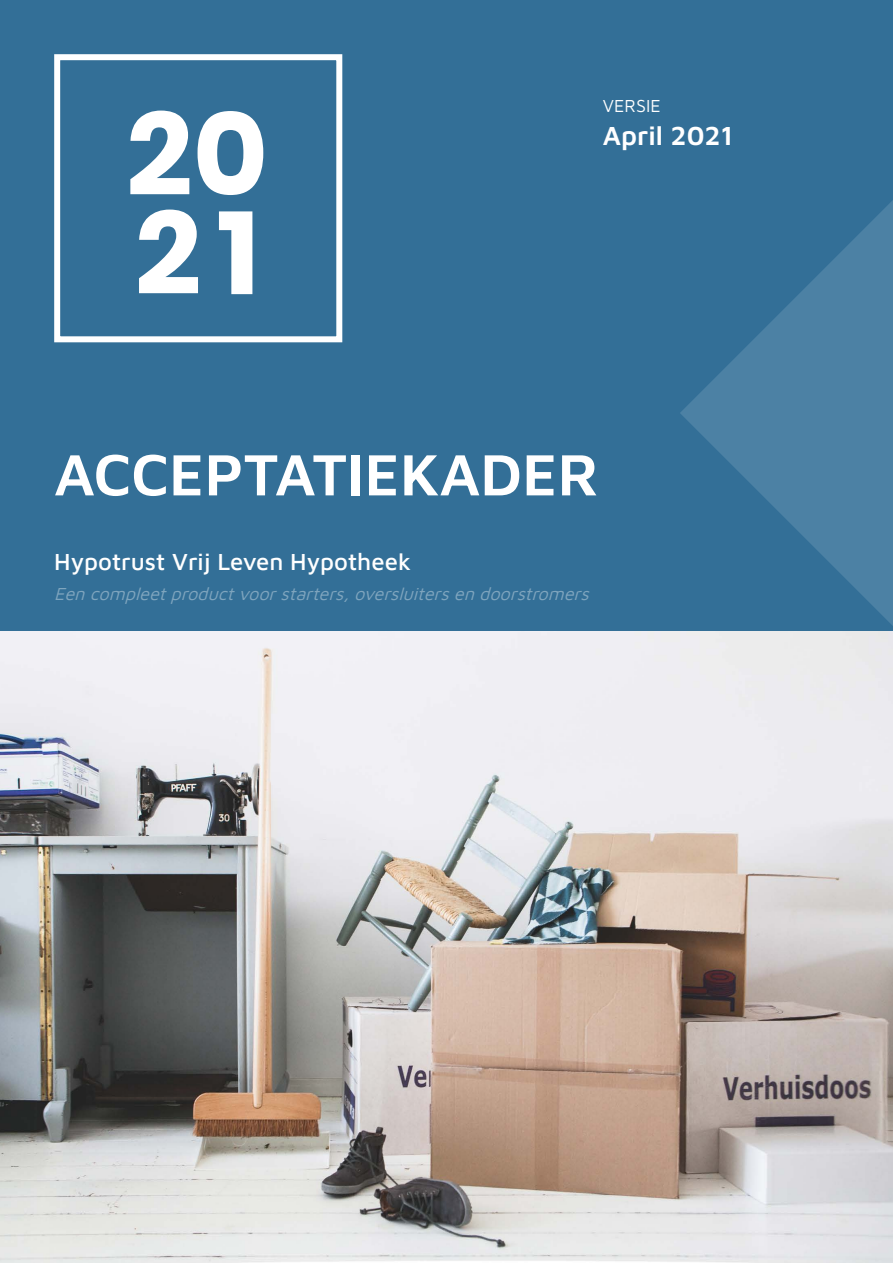
<style>
.page{position:relative;width:893px;height:1263px;background:#fff}
.page>*{position:absolute;margin:0;border:0;box-sizing:border-box;transform-origin:0 0}
.t1{font:700 117px/99px "Poppins";color:#fff}
.t2{font:600 60px "Maven Pro";color:#fff}
.t3{font:600 27px "Maven Pro";color:#fff}
.t4{font:500 24px "Maven Pro";color:#fff}
.t5{font:italic 18px "Maven Pro";color:#7fa5be}
.t6{font:18px "Maven Pro";color:#fff}
</style>
<div class="page">
<div style="left:0;top:0;width:893px;height:631px;background:#336f97"></div>
<img style="left:0;top:631px;width:893px;height:632px">
<div style="left:54px;top:54px;width:288px;height:288px;border:6px solid #fff"></div>
<svg style="left:680px;top:200px;width:213px;height:426px"></svg>
<h1 class="t1" style="left:126px;top:105px;width:143px">20<br>21</h1>
<p class="t6" style="left:603px;top:94px;width:59px">VERSIE</p>
<h3 class="t3" style="left:603px;top:117px;width:132px">April 2021</h3>
<h2 class="t2" style="left:54px;top:434px;width:546px">ACCEPTATIEKADER</h2>
<h3 class="t4" style="left:54px;top:545px;width:358px">Hypotrust Vrij Leven Hypotheek</h3>
<p class="t5" style="left:54px;top:582px;width:542px">Eencompleetproductvoorstarters,oversluitersendoorstromers</p>
</div>
